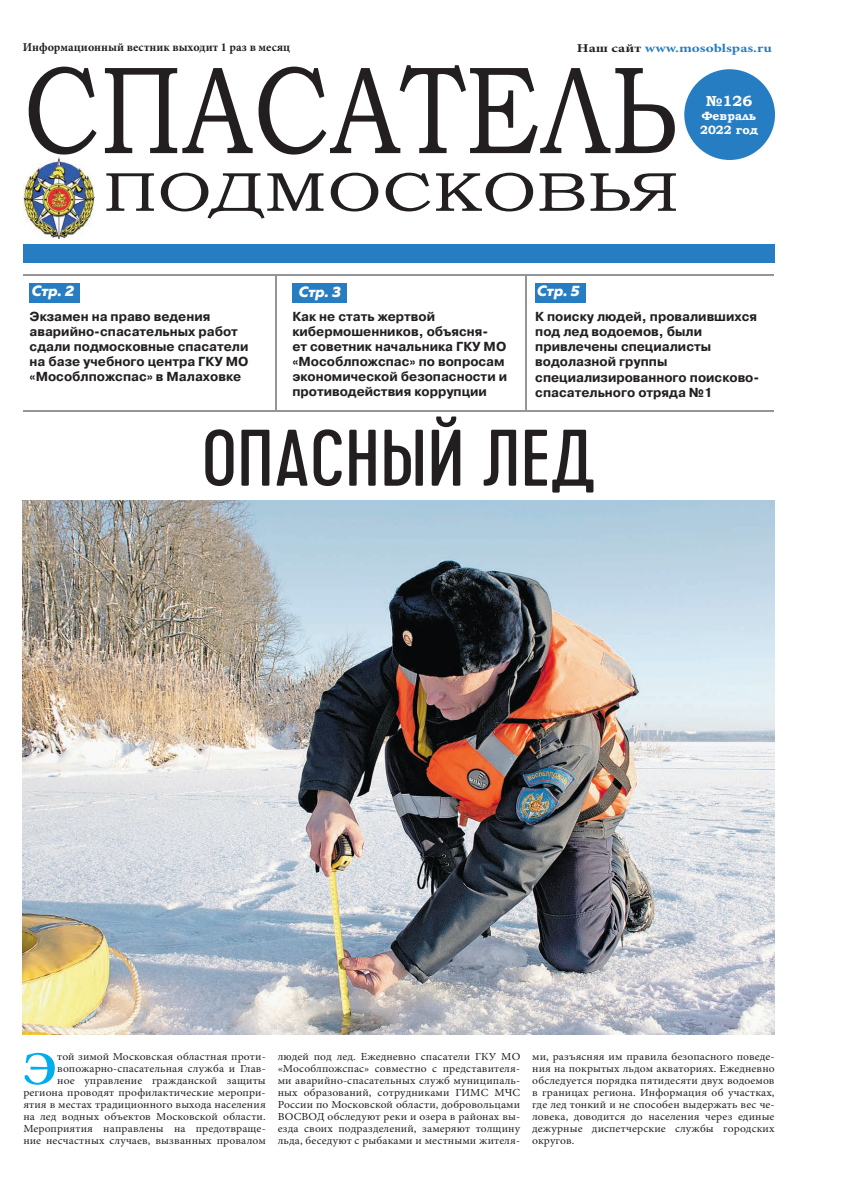
<style>
.page{position:relative;width:842px;height:1191px;background:#fff}
.page>*{position:absolute;margin:0;border:0;box-sizing:border-box;transform-origin:0 0}
.t1{font:124.8px "Bookman Old Style";color:#231f20;scale:.83 1}
.t2{font:80px "Cervo";color:#231f20;scale:1.1 1}
.t3{font:55px "Bookman Old Style";color:#231f20;scale:1.25 1}
.t4{font:700 47px "Minion Pro";color:#00aeef;scale:1.07 1}
.t5{font:15px "Muller Regular 14";letter-spacing:-.005em;color:#fff}
.t6{font:700 14.7px "Bookman Old Style";color:#fff}
.t7{font:700 13px/15px "Pragmatica C";color:#231f20}
.t8{font:700 12px "Minion Pro";color:#231f20}
.t9{font:700 12px "Minion Pro";letter-spacing:.005em;color:#277dc1;scale:1.27 1}
.t10{font:700 12px/14.4px "Bookman Old Style";color:#fff}
.t11{font:10.8px/12px "Minion Pro";letter-spacing:.01em;color:#231f20;text-align:justify;scale:1.07 1}
.s1{color:#231f20}
</style>
<div class="page">
<div style="left:23px;top:244px;width:752px;height:19px;background:#277dc1"></div>
<div style="left:684px;top:69px;width:91px;height:91px;background:#277dc1;border-radius:50%"></div>
<div style="left:30px;top:282px;width:50px;height:20px;background:#277dc1"></div>
<div style="left:292px;top:283px;width:55px;height:20px;background:#277dc1"></div>
<div style="left:535px;top:282px;width:50px;height:20px;background:#277dc1"></div>
<img style="left:23px;top:157px;width:72px;height:82px">
<hr style="left:23px;top:275px;width:751px;height:1px;background:#939598">
<hr style="left:23px;top:411px;width:751px;height:1px;background:#939598">
<hr style="left:275px;top:276px;width:1px;height:134px;background:#939598">
<hr style="left:525px;top:275px;width:1px;height:136px;background:#939598">
<img style="left:23px;top:501px;width:752px;height:533px">
<p class="t8" style="left:23px;top:43px;width:269px">Информационный вестник выходит 1 раз в месяц</p>
<p class="t9" style="left:577px;top:43px;width:155px"><span class="s1">Наш сайт</span> www.mosoblspas.ru</p>
<h1 class="t1" style="left:23px;top:36px;width:787px">СПАСАТЕЛЬ</h1>
<h3 class="t3" style="left:103px;top:159px;width:462px">ПОДМОСКОВЬЯ</h3>
<h3 class="t6" style="left:706px;top:92px;width:48px">№126</h3>
<p class="t10" style="left:700px;top:108px;width:60px">Февраль<br>2022 год</p>
<h3 class="t5" style="left:32px;top:285px;width:44px">Стр. 2</h3>
<h3 class="t5" style="left:299px;top:286px;width:44px">Стр. 3</h3>
<h3 class="t5" style="left:537px;top:285px;width:44px">Стр. 5</h3>
<p class="t7" style="left:30px;top:310px;width:220px">Экзамен на право ведения аварийно-спасательных работ сдали подмосковные спасатели на базе учебного центра ГКУ МО «Мособлпожспас» в Малаховке</p>
<h2 class="t2" style="left:202px;top:431px;width:359px">ОПАСНЫЙ ЛЕД</h2>
<p class="t7" style="left:292px;top:310px;width:216px">Как не стать жертвой кибермошенников, объясня-<br>ет советник начальника ГКУ МО «Мособлпожспас» по вопросам экономической безопасности и противодействия коррупции</p>
<p class="t7" style="left:535px;top:310px;width:226px">К поиску людей, провалившихся под лед водоемов, были привлечены специалисты водолазной группы специализированного поисково&shy;спасательного отряда №1</p>
<p class="t11" style="left:23px;top:1051px;width:228px;text-align:right">той зимой Московская областная проти&shy;вопожарно-спасательная служба и Глав-<br>ное управление гражданской защиты региона проводят профилактические меропри&shy;ятия в местах традиционного выхода населения на лед водных объектов Московской области.<br>Мероприятия направлены на предотвраще&shy;ние несчастных случаев, вызванных провалом</p>
<p class="t11" style="left:278px;top:1051px;width:228px">людей под лед. Ежедневно спасатели ГКУ МО «Мособлпожспас» совместно с представителя&shy;ми аварийно-спасательных служб муниципаль&shy;ных образований, сотрудниками ГИМС МЧС России по Московской области, добровольцами ВОСВОД обследуют реки и озера в районах вы&shy;езда своих подразделений, замеряют толщину льда, беседуют с рыбаками и местными жителя-</p>
<p class="t11" style="left:532px;top:1051px;width:228px">ми, разъясняя им правила безопасного поведе&shy;ния на покрытых льдом акваториях. Ежедневно обследуется порядка пятидесяти двух водоемов в границах региона. Информация об участках, где лед тонкий и не способен выдержать вес че&shy;ловека, доводится до населения через единые дежурные диспетчерские службы городских округов.</p>
<h3 class="t4" style="left:23px;top:1050px;width:33px">Э</h3>
</div>
